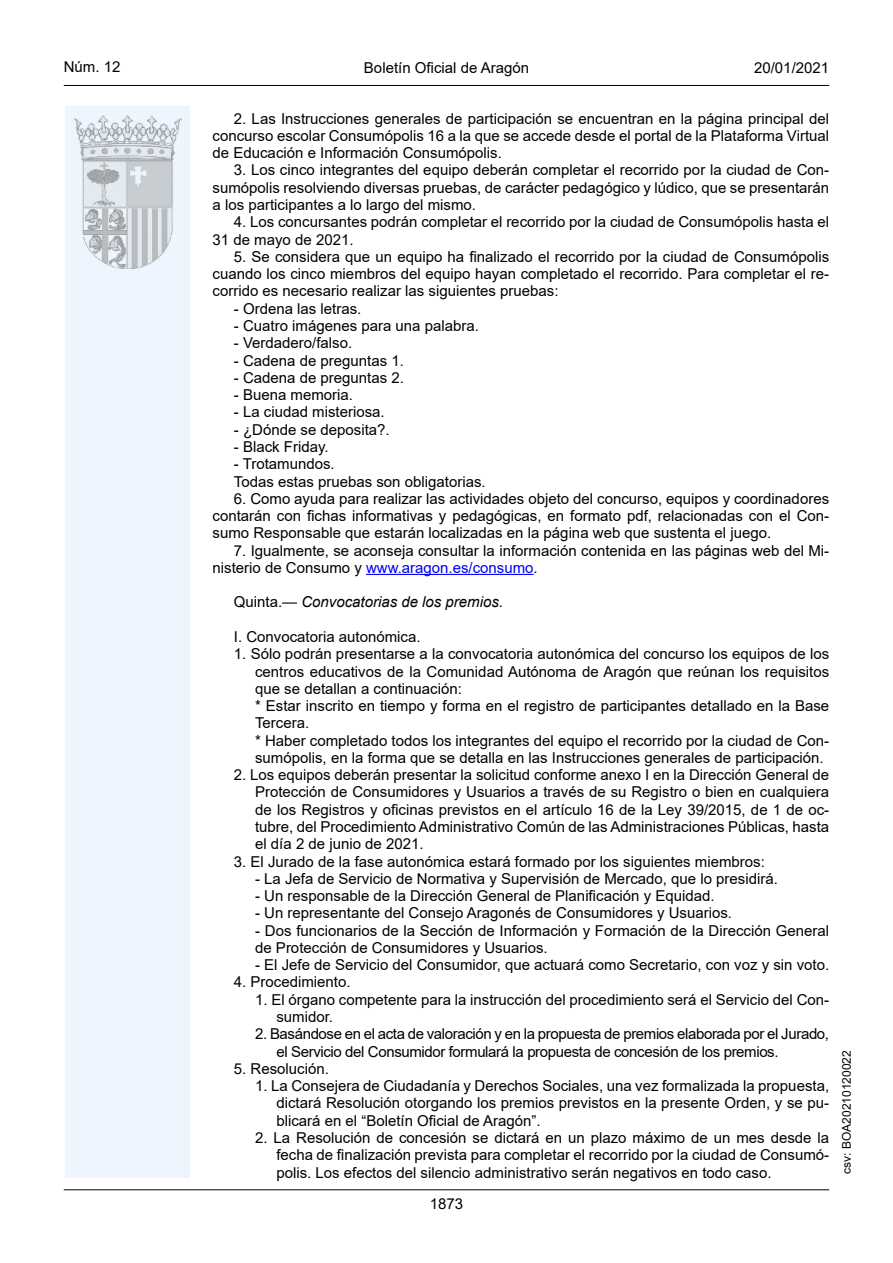
<style>
.page{position:relative;width:893px;height:1263px;background:#fff}
.page>*{position:absolute;margin:0;border:0;box-sizing:border-box;transform-origin:0 0}
.inicio_de_parrafo{font:15px/17.2px "Arial";color:#000;text-align:justify}
.Sangrado_01{font:15px/17.2px "Arial";color:#000}
.Sangrado_02{font:15px/17.2px "Arial";color:#000;text-align:justify}
.Sangrado_02-2{font:15px/17.2px "Arial";letter-spacing:-.025em;color:#000}
.inicio_de_parrafo-2{font:italic 15px "Arial";color:#000}
.t1{font:15px "Arial MT2";color:#000}
.t2{font:12px "Arial MT2";color:#000}
.s1{color:#0000fa}
.s2{font-family:"Arial MT2"}
.s3{font-style:normal}
</style>
<div class="page">
<div style="left:65px;top:106px;width:125px;height:1072px;background:#edf6fe"></div>
<img style="left:75px;top:115px;width:106px;height:153px">
<hr style="left:64px;top:85px;width:765px;height:1px;background:#000">
<hr style="left:64px;top:1189px;width:765px;height:1px;background:#000">
<hr style="left:366px;top:574px;width:168px;height:1px;background:#0000fa">
<p class="t1" style="left:64px;top:57px;width:58px">Núm. 12</p>
<p class="Sangrado_01" style="left:364px;top:59px;width:167px">Boletín Oficial de Aragón</p>
<p class="t1" style="left:754px;top:57px;width:77px">20/01/2021</p>
<p class="inicio_de_parrafo" style="left:213px;top:110px;width:618px;text-indent:21px">2. Las Instrucciones generales de participación se encuentran en la página principal del concurso escolar Consumópolis 16 a la que se accede desde el portal de la Plataforma Virtual de Educación e Información Consumópolis.</p>
<p class="inicio_de_parrafo" style="left:213px;top:161px;width:618px;text-indent:21px">3. Los cinco integrantes del equipo deberán completar el recorrido por la ciudad de Con&shy;sumópolis resolviendo diversas pruebas, de carácter pedagógico y lúdico, que se presentarán a los participantes a lo largo del mismo.</p>
<p class="inicio_de_parrafo" style="left:213px;top:213px;width:618px;text-indent:21px">4. Los concursantes podrán completar el recorrido por la ciudad de Consumópolis hasta el<br>31 de mayo de 2021.</p>
<p class="inicio_de_parrafo" style="left:213px;top:248px;width:618px;text-indent:21px">5. Se considera que un equipo ha finalizado el recorrido por la ciudad de Consumópolis cuando los cinco miembros del equipo hayan completado el recorrido. Para completar el re&shy;corrido es necesario realizar las siguientes pruebas:</p>
<p class="inicio_de_parrafo" style="left:234px;top:300px;width:129px">- Ordena las letras.</p>
<p class="inicio_de_parrafo" style="left:234px;top:317px;width:247px">- Cuatro imágenes para una palabra.</p>
<p class="inicio_de_parrafo" style="left:234px;top:334px;width:120px">- Verdadero/falso.</p>
<p class="inicio_de_parrafo" style="left:234px;top:352px;width:172px">- Cadena de preguntas 1.</p>
<p class="inicio_de_parrafo" style="left:234px;top:369px;width:172px">- Cadena de preguntas 2.</p>
<p class="inicio_de_parrafo" style="left:234px;top:386px;width:121px">- Buena memoria.</p>
<p class="inicio_de_parrafo" style="left:234px;top:403px;width:152px">- La ciudad misteriosa.</p>
<p class="inicio_de_parrafo" style="left:234px;top:421px;width:157px">- ¿Dónde se deposita?.</p>
<p class="inicio_de_parrafo" style="left:234px;top:438px;width:96px">- Black Friday.</p>
<p class="inicio_de_parrafo" style="left:234px;top:455px;width:102px">- Trotamundos.</p>
<p class="inicio_de_parrafo" style="left:234px;top:472px;width:253px">Todas estas pruebas son obligatorias.</p>
<p class="inicio_de_parrafo" style="left:213px;top:490px;width:618px;text-indent:21px">6. Como ayuda para realizar las actividades objeto del concurso, equipos y coordinadores contarán con fichas informativas y pedagógicas, en formato pdf, relacionadas con el Con&shy;sumo Responsable que estarán localizadas en la página web que sustenta el juego.</p>
<p class="inicio_de_parrafo" style="left:213px;top:542px;width:618px;text-indent:21px">7. Igualmente, se aconseja consultar la información contenida en las páginas web del Mi&shy;nisterio de Consumo y <span class="s1">www.aragon.es/consumo</span><span class="s2">.</span></p>
<p class="inicio_de_parrafo-2" style="left:234px;top:592px;width:271px"><span class="s3">Quinta.—</span> Convocatorias de los premios.</p>
<p class="inicio_de_parrafo" style="left:234px;top:628px;width:188px">I. Convocatoria autonómica.</p>
<p class="Sangrado_01" style="left:255px;top:645px;width:576px;text-align:justify;text-indent:-21px">1. Sólo podrán presentarse a la convocatoria autonómica del concurso los equipos de los centros educativos de la Comunidad Autónoma de Aragón que reúnan los requisitos que se detallan a continuación:</p>
<p class="Sangrado_01" style="left:255px;top:697px;width:576px">* Estar inscrito en tiempo y forma en el registro de participantes detallado en la Base<br>Tercera.</p>
<p class="Sangrado_01" style="left:255px;top:732px;width:576px">* Haber completado todos los integrantes del equipo el recorrido por la ciudad de Con&shy;sumópolis, en la forma que se detalla en las Instrucciones generales de participación.</p>
<p class="Sangrado_01" style="left:255px;top:766px;width:576px;text-align:justify;text-indent:-21px">2. Los equipos deberán presentar la solicitud conforme anexo I en la Dirección General de Protección de Consumidores y Usuarios a través de su Registro o bien en cualquiera de los Registros y oficinas previstos en el artículo 16 de la Ley 39/2015, de 1 de oc&shy;tubre, del Procedimiento Administrativo Común de las Administraciones Públicas, hasta el día 2 de junio de 2021.</p>
<p class="Sangrado_01" style="left:234px;top:852px;width:533px">3. El Jurado de la fase autonómica estará formado por los siguientes miembros:</p>
<p class="Sangrado_01" style="left:255px;top:870px;width:524px">- La Jefa de Servicio de Normativa y Supervisión de Mercado, que lo presidirá.</p>
<p class="Sangrado_01" style="left:255px;top:887px;width:461px">- Un responsable de la Dirección General de Planificación y Equidad.</p>
<p class="Sangrado_01" style="left:255px;top:904px;width:478px">- Un representante del Consejo Aragonés de Consumidores y Usuarios.</p>
<p class="Sangrado_01" style="left:255px;top:922px;width:576px">- Dos funcionarios de la Sección de Información y Formación de la Dirección General de Protección de Consumidores y Usuarios.</p>
<p class="Sangrado_01" style="left:255px;top:956px;width:576px">- El Jefe de Servicio del Consumidor, que actuará como Secretario, con voz y sin voto.</p>
<p class="Sangrado_01" style="left:234px;top:973px;width:118px">4. Procedimiento.</p>
<p class="Sangrado_02" style="left:276px;top:991px;width:554px;text-indent:-21px">1. El órgano competente para la instrucción del procedimiento será el Servicio del Con&shy;sumidor.</p>
<p class="Sangrado_02-2" style="left:276px;top:1025px;width:554px;text-indent:-21px">2. Basándose en el acta de valoración y en la propuesta de premios elaborada por el Jurado, el Servicio del Consumidor formulará la propuesta de concesión de los premios.</p>
<p class="Sangrado_01" style="left:234px;top:1060px;width:97px">5. Resolución.</p>
<p class="Sangrado_02" style="left:276px;top:1077px;width:554px;text-indent:-21px">1. La Consejera de Ciudadanía y Derechos Sociales, una vez formalizada la propuesta, dictará Resolución otorgando los premios previstos en la presente Orden, y se pu&shy;blicará en el “Boletín Oficial de Aragón”.</p>
<p class="Sangrado_02" style="left:276px;top:1129px;width:554px;text-indent:-21px">2. La Resolución de concesión se dictará en un plazo máximo de un mes desde la fecha de finalización prevista para completar el recorrido por la ciudad de Consumó&shy;polis. Los efectos del silencio administrativo serán negativos en todo caso.</p>
<p class="Sangrado_01" style="left:430px;top:1195px;width:35px">1873</p>
<p class="t2" style="left:838px;top:1174px;width:125px;rotate:-90deg">csv: BOA20210120022</p>
</div>
